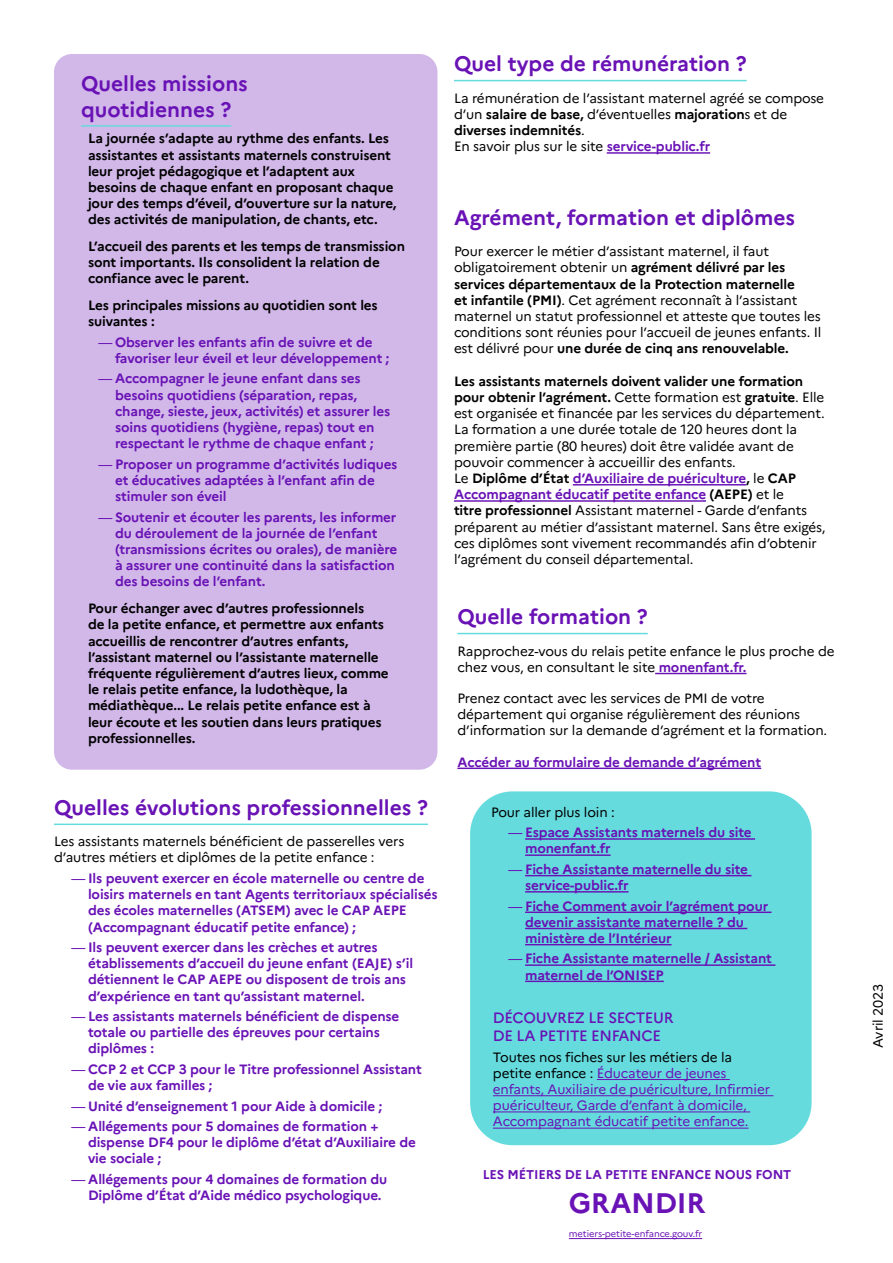
<style>
.page{position:relative;width:893px;height:1263px;background:#fff}
.page>*{position:absolute;margin:0;border:0;box-sizing:border-box;transform-origin:0 0}
.Texte{font:700 28.2px "Marianne";letter-spacing:-.01em;color:#6912b5}
.TITRE_H1{font:700 21px/25.2px "Marianne";color:#6912b5}
.Texte-2{font:700 21px "Marianne";color:#6912b5}
.Texte-3{font:500 15px/18px "Marianne";letter-spacing:-.02em;color:#6912b5}
.Texte-4{font:700 13.5px/16.2px "Marianne";letter-spacing:-.01em;color:#6912b5}
.Texte-5{font:13.5px/16.2px "Marianne";letter-spacing:-.01em;color:#000}
.Texte-6{font:700 13.5px/16.2px "Marianne";letter-spacing:-.01em;color:#000}
.Texte-7{font:13.5px/16.2px "Marianne";letter-spacing:-.01em;color:#6912b5}
.Texte-8{font:700 12.75px "Marianne";letter-spacing:-.01em;color:#6912b5}
.Texte-9{font:9.3px "Marianne";letter-spacing:-.01em;color:#6912b5}
.s1{font-weight:400}
.s2{font-weight:700}
.s3{font-weight:700;color:#6912b5}
.s4{color:#000}
</style>
<div class="page">
<div style="left:54px;top:54px;width:383px;height:716px;background:#d2b8e9;border-radius:18px"></div>
<hr style="left:81px;top:125px;width:150px;height:2px;background:#66dbde">
<hr style="left:454px;top:80px;width:293px;height:1px;background:#66dbde">
<hr style="left:607px;top:152px;width:103px;height:2px;background:#6912b5">
<hr style="left:573px;top:484px;width:173px;height:1px;background:#6912b5">
<hr style="left:454px;top:500px;width:252px;height:2px;background:#6912b5">
<hr style="left:54px;top:823px;width:374px;height:2px;background:#66dbde">
<hr style="left:457px;top:633px;width:191px;height:1px;background:#66dbde">
<hr style="left:655px;top:673px;width:91px;height:1px;background:#6912b5">
<hr style="left:457px;top:768px;width:304px;height:1px;background:#6912b5">
<div style="left:470px;top:791px;width:342px;height:354px;background:#66dbde;border-radius:43px"></div>
<hr style="left:525px;top:838px;width:230px;height:2px;background:#6912b5">
<hr style="left:525px;top:854px;width:86px;height:2px;background:#6912b5">
<hr style="left:525px;top:875px;width:226px;height:1px;background:#6912b5">
<hr style="left:525px;top:891px;width:103px;height:1px;background:#6912b5">
<hr style="left:525px;top:911px;width:246px;height:2px;background:#6912b5">
<hr style="left:525px;top:928px;width:222px;height:1px;background:#6912b5">
<hr style="left:525px;top:944px;width:147px;height:1px;background:#6912b5">
<hr style="left:525px;top:964px;width:250px;height:2px;background:#6912b5">
<hr style="left:525px;top:981px;width:139px;height:1px;background:#6912b5">
<hr style="left:597px;top:1079px;width:133px;height:1px;background:#6912b5">
<hr style="left:493px;top:1095px;width:280px;height:1px;background:#6912b5">
<hr style="left:493px;top:1111px;width:257px;height:1px;background:#6912b5">
<hr style="left:493px;top:1128px;width:255px;height:1px;background:#6912b5">
<hr style="left:569px;top:1238px;width:133px;height:1px;background:#6912b5">
<p class="TITRE_H1" style="left:81px;top:71px;width:168px">Quelles missions quotidiennes ?</p>
<p class="Texte-6" style="left:88px;top:130px;width:310px">La journée s’adapte au rythme des enfants. Les assistantes et assistants maternels construisent leur projet pédagogique et l’adaptent aux besoins de chaque enfant en proposant chaque jour des temps d’éveil, d’ouverture sur la nature, des activités de manipulation, de chants, etc.</p>
<p class="Texte-6" style="left:88px;top:238px;width:318px">L’accueil des parents et les temps de transmission sont importants. Ils consolident la relation de confiance avec le parent.</p>
<p class="Texte-6" style="left:88px;top:297px;width:291px">Les principales missions au quotidien sont les suivantes :</p>
<p class="Texte-4" style="left:115px;top:334px;width:276px;text-indent:-17px"><span class="s1">—</span> Observer les enfants afin de suivre et de favoriser leur éveil et leur développement ;</p>
<p class="Texte-4" style="left:115px;top:371px;width:277px;text-indent:-17px"><span class="s1">—</span> Accompagner le jeune enfant dans ses besoins quotidiens (séparation, repas, change, sieste, jeux, activités) et assurer les soins quotidiens (hygiène, repas) tout en respectant le rythme de chaque enfant ;</p>
<p class="Texte-4" style="left:115px;top:456px;width:284px;text-indent:-17px"><span class="s1">—</span> Proposer un programme d’activités ludiques et éducatives adaptées à l’enfant afin de stimuler son éveil</p>
<p class="Texte-4" style="left:115px;top:509px;width:284px;text-indent:-17px"><span class="s1">—</span> Soutenir et écouter les parents, les informer du déroulement de la journée de l’enfant (transmissions écrites ou orales), de manière à assurer une continuité dans la satisfaction des besoins de l’enfant.</p>
<p class="Texte-6" style="left:88px;top:600px;width:302px">Pour échanger avec d’autres professionnels<br>de la petite enfance, et permettre aux enfants accueillis de rencontrer d’autres enfants, l’assistant maternel ou l’assistante maternelle fréquente régulièrement d’autres lieux, comme le relais petite enfance, la ludothèque, la médiathèque... Le relais petite enfance est à leur écoute et les soutien dans leurs pratiques professionnelles.</p>
<p class="TITRE_H1" style="left:54px;top:795px;width:375px">Quelles évolutions professionnelles ?</p>
<p class="Texte-5" style="left:54px;top:833px;width:352px">Les assistants maternels bénéficient de passerelles vers d’autres métiers et diplômes de la petite enfance :</p>
<p class="Texte-4" style="left:88px;top:870px;width:351px;text-indent:-17px"><span class="s1">—</span> Ils peuvent exercer en école maternelle ou centre de loisirs maternels en tant Agents territoriaux spécialisés des écoles maternelles (ATSEM) avec le CAP AEPE (Accompagnant éducatif petite enfance) ;</p>
<p class="Texte-4" style="left:88px;top:939px;width:327px;text-indent:-17px"><span class="s1">—</span> Ils peuvent exercer dans les crèches et autres établissements d’accueil du jeune enfant (EAJE) s’il détiennent le CAP AEPE ou disposent de trois ans d’expérience en tant qu’assistant maternel.</p>
<p class="Texte-4" style="left:88px;top:1008px;width:313px;text-indent:-17px"><span class="s1">—</span> Les assistants maternels bénéficient de dispense totale ou partielle des épreuves pour certains diplômes :</p>
<p class="Texte-4" style="left:88px;top:1061px;width:335px;text-indent:-17px"><span class="s1">—</span> CCP 2 et CCP 3 pour le Titre professionnel Assistant de vie aux familles ;</p>
<p class="Texte-4" style="left:71px;top:1098px;width:313px"><span class="s1">—</span> Unité d’enseignement 1 pour Aide à domicile ;</p>
<p class="Texte-4" style="left:88px;top:1118px;width:329px;text-indent:-17px"><span class="s1">—</span> Allégements pour 5 domaines de formation + dispense DF4 pour le diplôme d’état d’Auxiliaire de vie sociale ;</p>
<p class="Texte-4" style="left:88px;top:1171px;width:301px;text-indent:-17px"><span class="s1">—</span> Allégements pour 4 domaines de formation du<br>Diplôme d’État d’Aide médico psychologique.</p>
<p class="TITRE_H1" style="left:454px;top:51px;width:294px">Quel type de rémunération ?</p>
<p class="Texte-5" style="left:454px;top:90px;width:372px">La rémunération de l’assistant maternel agréé se compose d’un <span class="s2">salaire de base,</span> d’éventuelles <span class="s2">majoration</span>s et de <span class="s2">diverses indemnités</span>.</p>
<p class="Texte-5" style="left:454px;top:138px;width:258px">En savoir plus sur le site <span class="s3">service-public.fr</span></p>
<p class="Texte-2" style="left:454px;top:205px;width:343px">Agrément, formation et diplômes</p>
<p class="Texte-5" style="left:454px;top:243px;width:369px">Pour exercer le métier d’assistant maternel, il faut obligatoirement obtenir un <span class="s2">agrément délivré par les services départementaux de la Protection maternelle<br>et infantile (PMI)</span>. Cet agrément reconnaît à l’assistant maternel un statut professionnel et atteste que toutes les conditions sont réunies pour l’accueil de jeunes enfants. Il est délivré pour <span class="s2">une durée de cinq ans renouvelable.</span></p>
<p class="Texte-5" style="left:454px;top:373px;width:372px"><span class="s2">Les assistants maternels doivent valider une formation pour obtenir l’agrément.</span> Cette formation est <span class="s2">gratuite</span>. Elle est organisée et financée par les services du département.<br>La formation a une durée totale de 120 heures dont la première partie (80 heures) doit être validée avant de pouvoir commencer à accueillir des enfants.</p>
<p class="Texte-5" style="left:454px;top:470px;width:373px">Le <span class="s2">Diplôme d’État</span> <span class="s3">d’Auxiliaire de puériculture</span><span class="s2">,</span> le <span class="s2">CAP </span><span class="s3">Accompagnant éducatif petite enfance</span> <span class="s2">(AEPE)</span> et le<br><span class="s2">titre professionnel</span> Assistant maternel - Garde d’enfants préparent au métier d’assistant maternel. Sans être exigés, ces diplômes sont vivement recommandés afin d’obtenir l’agrément du conseil départemental.</p>
<p class="TITRE_H1" style="left:457px;top:604px;width:192px">Quelle formation ?</p>
<p class="Texte-5" style="left:457px;top:643px;width:379px">Rapprochez-vous du relais petite enfance le plus proche de chez vous, en consultant le site <span class="s3">monenfant.fr.</span></p>
<p class="Texte-5" style="left:457px;top:690px;width:371px">Prenez contact avec les services de PMI de votre département qui organise régulièrement des réunions d’information sur la demande d’agrément et la formation.</p>
<p class="Texte-4" style="left:457px;top:754px;width:305px">Accéder au formulaire de demande d’agrément</p>
<p class="Texte-5" style="left:491px;top:804px;width:125px">Pour aller plus loin :</p>
<p class="Texte-4" style="left:525px;top:824px;width:228px;text-indent:-17px"><span class="s1">—</span> Espace Assistants maternels du site monenfant.fr</p>
<p class="Texte-4" style="left:525px;top:861px;width:224px;text-indent:-17px"><span class="s1">—</span> Fiche Assistante maternelle du site service-public.fr</p>
<p class="Texte-4" style="left:525px;top:897px;width:244px;text-indent:-17px"><span class="s1">—</span> Fiche Comment avoir l’agrément pour devenir assistante maternelle ? du ministère de l’Intérieur</p>
<p class="Texte-4" style="left:525px;top:950px;width:248px;text-indent:-17px"><span class="s1">—</span> Fiche Assistante maternelle / Assistant maternel de l’ONISEP</p>
<p class="Texte-3" style="left:493px;top:1009px;width:182px">DÉCOUVREZ LE SECTEUR<br>DE LA PETITE ENFANCE</p>
<p class="Texte-7" style="left:493px;top:1049px;width:279px"><span class="s4">Toutes nos fiches sur les métiers de la petite enfance :</span> Éducateur de jeunes enfants, Auxiliaire de puériculture, Infirmier puériculteur, Garde d’enfant à domicile, Accompagnant éducatif petite enfance.</p>
<p class="Texte-8" style="left:483px;top:1167px;width:310px">LES MÉTIERS DE LA PETITE ENFANCE NOUS FONT</p>
<p class="Texte" style="left:569px;top:1186px;width:138px">GRANDIR</p>
<p class="Texte-9" style="left:569px;top:1228px;width:135px">metiers-petite-enfance.gouv.fr</p>
<p class="Texte-5" style="left:870px;top:1048px;width:65px;rotate:-90deg">Avril 2023</p>
</div>
